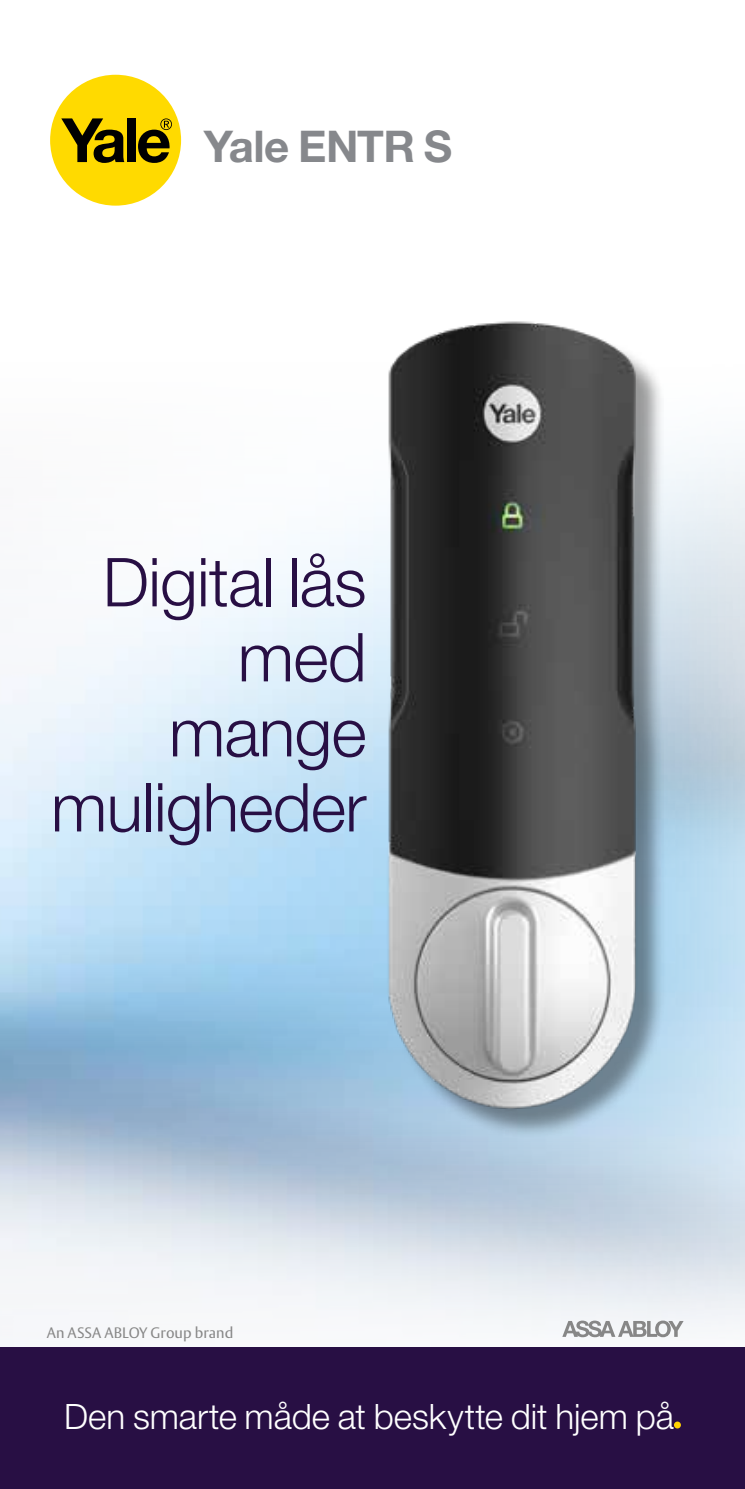
<style>
.page{position:relative;width:745px;height:1489px;background:#fff}
.page>*{position:absolute;margin:0;border:0;box-sizing:border-box;transform-origin:0 0}
.t1{font:300 67.5px/75px "Helvetica Neue";letter-spacing:-.01em;color:#280f44;text-align:right}
.t2{font:700 43.75px "Helvetica Neue";letter-spacing:-.01em;color:#86888c}
.t3{font:300 35px "Helvetica Neue";color:#fff}
.t4{font:15px "ASSA Vesta";color:#878787}
</style>
<div class="page">
<div style="left:0;top:1346px;width:744px;height:142px;background:#280f44"></div>
<svg style="left:562px;top:1320px;width:121px;height:17px"></svg>
<svg style="left:673px;top:1421px;width:7px;height:7px"></svg>
<img style="left:347px;top:321px;width:317px;height:823px">
<div style="left:50px;top:75px;width:131px;height:131px;background:#ffda00;border-radius:50%"></div>
<svg style="left:61px;top:118px;width:63px;height:45px"></svg>
<div style="left:127px;top:118px;width:8px;height:44px;background:#000"></div>
<svg style="left:138px;top:118px;width:34px;height:45px"></svg>
<p class="t2" style="left:204px;top:119px;width:249px">Yale ENTR S</p>
<h1 class="t1" style="left:51px;top:543px;width:317px">Digital lås med mange muligheder</h1>
<p class="t4" style="left:47px;top:1322px;width:188px">An ASSA ABLOY Group brand</p>
<p class="t3" style="left:64px;top:1394px;width:611px">Den smarte måde at beskytte dit hjem på</p>
</div>
